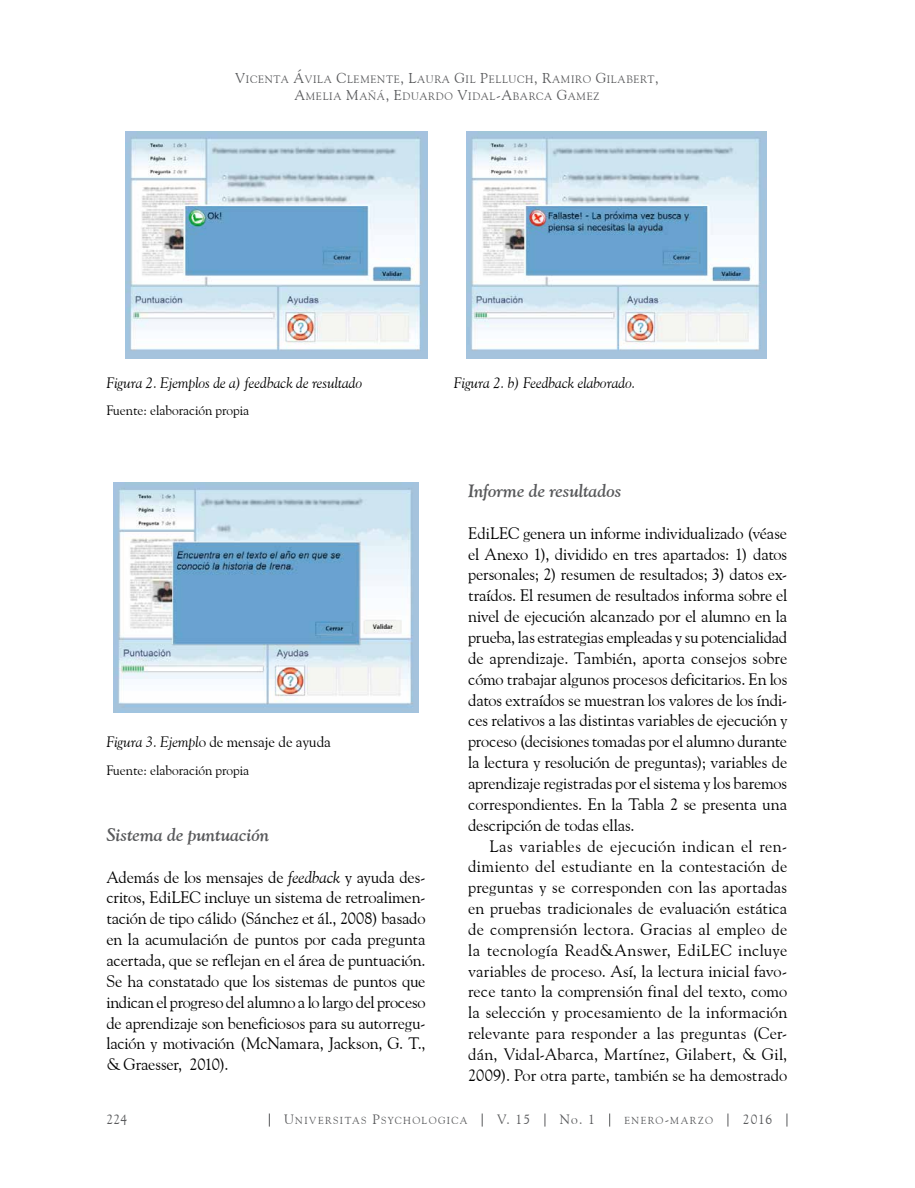
<style>
.page{position:relative;width:915px;height:1188px;background:#fff}
.page>*{position:absolute;margin:0;border:0;box-sizing:border-box;transform-origin:0 0}
.t1{font:italic 700 18px "Goudy Old Style BT";letter-spacing:.005em;color:#58595b}
.t2{font:16.5px/20.9px "Goudy Old Style BT";letter-spacing:-.005em;color:#000;text-align:justify}
.t3{font:italic 15px "Goudy Old Style BT";letter-spacing:-.005em;color:#000}
.t4{font:15px "Goudy Old Style BT";letter-spacing:-.005em;color:#000}
.t5{font:13.5px "Goudy Old Style BT";letter-spacing:-.005em;color:#000}
.t6{font:13.5px "Goudy Old Style BT";letter-spacing:.085em;color:#58595b}
.t7{font:13.5px "Goudy Old Style BT";color:#58595b}
.t8{font:10.65px/17.1px "Goudy Old Style BT";letter-spacing:.065em;color:#58595b;text-align:center}
.t9{font:10.2px "Goudy Old Style BT";letter-spacing:.14em;color:#58595b}
.s1{font-size:14.25px}
.s2{font-style:italic}
.s3{font-size:13.5px}
</style>
<div class="page">
<svg style="left:269px;top:1114px;width:1px;height:13px"></svg>
<svg style="left:481px;top:1114px;width:1px;height:13px"></svg>
<svg style="left:544px;top:1114px;width:1px;height:13px"></svg>
<svg style="left:609px;top:1114px;width:1px;height:13px"></svg>
<svg style="left:727px;top:1114px;width:1px;height:13px"></svg>
<svg style="left:786px;top:1114px;width:1px;height:13px"></svg>
<img style="left:113px;top:483px;width:305px;height:229px">
<img style="left:126px;top:132px;width:301px;height:227px">
<img style="left:466px;top:132px;width:300px;height:227px">
<p class="t8" style="left:235px;top:70px;width:425px"><span class="s1">V</span>ICENTA <span class="s1">Á</span>VILA <span class="s1">C</span>LEMENTE<span class="s1">, L</span>AURA <span class="s1">G</span>IL <span class="s1">P</span>ELLUCH<span class="s1">, R</span>AMIRO <span class="s1">G</span>ILABERT<span class="s1">,<br>A</span>MELIA <span class="s1">M</span>AÑÁ<span class="s1">, E</span>DUARDO <span class="s1">V</span>IDAL<span class="s1">-A</span>BARCA <span class="s1">G</span>AMEZ</p>
<p class="t3" style="left:106px;top:373px;width:257px">Figura 2. Ejemplos de a) feedback de resultado</p>
<p class="t3" style="left:453px;top:373px;width:183px">Figura 2. b) Feedback elaborado.</p>
<p class="t5" style="left:106px;top:402px;width:144px">Fuente: elaboración propia</p>
<p class="t4" style="left:106px;top:733px;width:226px"><span class="s2">Figura 3. Ejempl</span>o de mensaje de ayuda</p>
<p class="t5" style="left:106px;top:762px;width:144px">Fuente: elaboración propia</p>
<p class="t1" style="left:106px;top:823px;width:164px">Sistema de puntuación</p>
<p class="t2" style="left:106px;top:866px;width:320px">Además de los mensajes de <span class="s2">feedback</span> y ayuda des&shy;critos, EdiLEC incluye un sistema de retroalimen&shy;tación de tipo cálido (Sánchez et ál., 2008) basado en la acumulación de puntos por cada pregunta acertada, que se reflejan en el área de puntuación.<br>Se ha constatado que los sistemas de puntos que indican el progreso del alumno a lo largo del proceso de aprendizaje son beneficiosos para su autorregu&shy;lación y motivación (McNamara, Jackson, G. T., &amp; Graesser, 2010).</p>
<p class="t1" style="left:468px;top:479px;width:154px">Informe de resultados</p>
<p class="t2" style="left:468px;top:522px;width:320px">EdiLEC genera un informe individualizado (véase el Anexo 1), dividido en tres apartados: 1) datos personales; 2) resumen de resultados; 3) datos ex&shy;traídos. El resumen de resultados informa sobre el nivel de ejecución alcanzado por el alumno en la prueba, las estrategias empleadas y su potencialidad de aprendizaje. También, aporta consejos sobre cómo trabajar algunos procesos deficitarios. En los datos extraídos se muestran los valores de los índi&shy;ces relativos a las distintas variables de ejecución y proceso (decisiones tomadas por el alumno durante la lectura y resolución de preguntas); variables de aprendizaje registradas por el sistema y los baremos correspondientes. En la Tabla 2 se presenta una descripción de todas ellas.</p>
<p class="t2" style="left:468px;top:835px;width:320px;text-indent:21px">Las variables de ejecución indican el ren&shy;dimiento del estudiante en la contestación de preguntas y se corresponden con las aportadas en pruebas tradicionales de evaluación estática de comprensión lectora. Gracias al empleo de la tecnología Read&amp;Answer, EdiLEC incluye variables de proceso. Así, la lectura inicial favo&shy;rece tanto la comprensión final del texto, como la selección y procesamiento de la información relevante para responder a las preguntas (Cer&shy;dán, Vidal-Abarca, Martínez, Gilabert, &amp; Gil, 2009). Por otra parte, también se ha demostrado</p>
<p class="t7" style="left:106px;top:1111px;width:22px">224</p>
<p class="t9" style="left:284px;top:1114px;width:185px"><span class="s3">U</span>NIVERSITAS <span class="s3">P</span>SYCHOLOGICA</p>
<p class="t6" style="left:497px;top:1111px;width:35px">V. 15</p>
<p class="t6" style="left:559px;top:1111px;width:37px">No. 1</p>
<p class="t9" style="left:624px;top:1114px;width:90px">ENERO<span class="s3">-</span>MARZO</p>
<p class="t6" style="left:742px;top:1111px;width:31px">2016</p>
</div>
